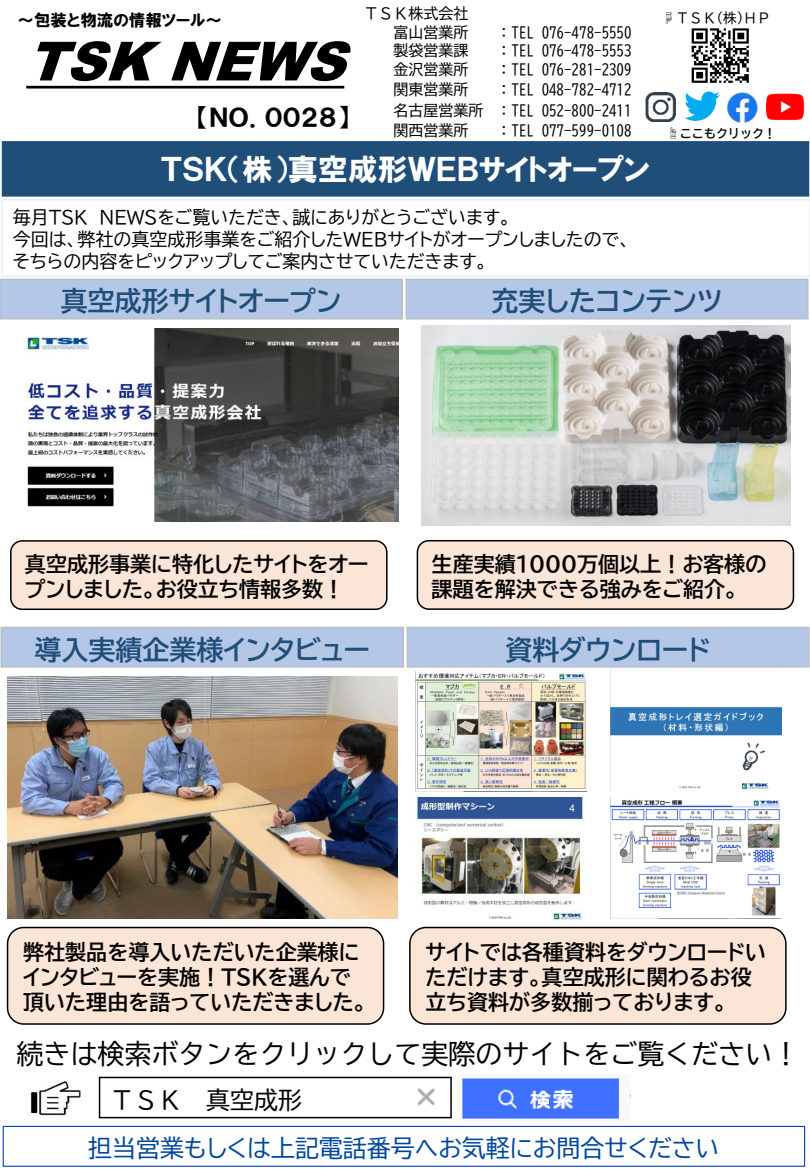
<style>
.page{position:relative;width:810px;height:1170px;background:#fff}
.page>*{position:absolute;margin:0;border:0;box-sizing:border-box;transform-origin:0 0}
.t1{font:italic 900 54px "Arial";color:#000}
.t2{font:30px "HGP Soei Kakugothic UB";color:#fff}
.t3{font:27px "BIZ UDP Gothic Bold";color:#1f4e79}
.t4{font:27px "BIZ UD Gothic";color:#000}
.t5{font:24px "BIZ UDP Gothic";color:#00479d}
.t6{font:24px "HGP Soei Kakugothic UB";color:#000}
.t7{font:24px "BIZ UD Gothic";color:#000}
.t8{font:21.15px "BIZ UDP Gothic Bold";color:#000}
.t9{font:21px/25.2px "BIZ UDP Gothic Bold";color:#000}
.t10{font:18px/21.6px "BIZ UDP Gothic";color:#000}
.t11{font:16.5px "HGP Soei Kakugothic UB";color:#000}
.t12{font:15px/18.6px "BIZ UD Gothic";letter-spacing:.005em;color:#000;text-align:justify}
.t13{font:13.5px "BIZ UD Gothic";color:#000}
.t14{font:12px "BIZ UD Gothic Bold";color:#000}
.s1{font-size:13.5px}
</style>
<div class="page">
<div style="left:1px;top:140px;width:809px;height:57px;background:#1f4e79"></div>
<hr style="left:0;top:140px;width:2px;height:58px;background:#fff">
<hr style="left:809px;top:140px;width:1px;height:58px;background:#fff">
<hr style="left:0;top:140px;width:810px;height:1px;background:#fff">
<img style="left:691px;top:28px;width:58px;height:55px">
<svg style="left:26px;top:86px;width:318px;height:3px"></svg>
<img style="left:684px;top:92px;width:36px;height:29px">
<img style="left:645px;top:92px;width:30px;height:30px">
<img style="left:766px;top:93px;width:39px;height:28px">
<img style="left:728px;top:93px;width:29px;height:30px">
<div style="left:3px;top:1126px;width:802px;height:41px;border:1px solid #0041c4"></div>
<div style="left:1px;top:199px;width:809px;height:78px;border:1px solid #deebf7"></div>
<div style="left:0;top:279px;width:402px;height:40px;background:#b4c7e7"></div>
<div style="left:0;top:279px;width:403px;height:41px;border:1px solid #bcbcbc"></div>
<div style="left:10px;top:540px;width:378px;height:70px;background:#fbe5d6;border:2px solid #000;border-radius:11px"></div>
<div style="left:406px;top:279px;width:402px;height:40px;background:#b4c7e7"></div>
<div style="left:406px;top:279px;width:403px;height:41px;border:1px solid #bcbcbc"></div>
<div style="left:1px;top:627px;width:402px;height:40px;background:#b4c7e7"></div>
<div style="left:1px;top:627px;width:403px;height:41px;border:1px solid #bcbcbc"></div>
<div style="left:407px;top:627px;width:402px;height:40px;background:#b4c7e7"></div>
<div style="left:407px;top:627px;width:403px;height:41px;border:1px solid #bcbcbc"></div>
<img style="left:30px;top:1081px;width:51px;height:35px">
<img style="left:462px;top:1078px;width:169px;height:41px">
<div style="left:99px;top:1077px;width:353px;height:41px;border:2px solid #000"></div>
<img style="left:417px;top:1088px;width:18px;height:18px">
<img style="left:24px;top:329px;width:374px;height:193px">
<img style="left:8px;top:677px;width:390px;height:241px">
<div style="left:7px;top:927px;width:377px;height:98px;background:#fbe5d6;border:2px solid #000;border-radius:16px"></div>
<div style="left:409px;top:927px;width:378px;height:98px;background:#fbe5d6;border:2px solid #000;border-radius:16px"></div>
<img style="left:422px;top:326px;width:368px;height:199px">
<div style="left:417px;top:540px;width:377px;height:70px;background:#fbe5d6;border:2px solid #000;border-radius:11px"></div>
<img style="left:611px;top:706px;width:170px;height:83px">
<img style="left:611px;top:800px;width:169px;height:116px">
<img style="left:416px;top:671px;width:171px;height:121px">
<img style="left:416px;top:797px;width:167px;height:123px">
<p class="t11" style="left:18px;top:12px;width:206px">～包装と物流の情報ツール～</p>
<h1 class="t1" style="left:26px;top:22px;width:344px">TSK NEWS</h1>
<p class="t6" style="left:198px;top:105px;width:153px">【ＮＯ．００２８】</p>
<p class="t12" style="left:394px;top:4px;width:76px;text-indent:-30px">ＴＳＫ株式会社富山営業所製袋営業課</p>
<p class="t12" style="left:497px;top:23px;width:137px;line-height:18px">：TEL 076-478-5550：TEL 076-478-5553</p>
<p class="t12" style="left:394px;top:60px;width:76px">金沢営業所</p>
<p class="t12" style="left:497px;top:60px;width:137px">：TEL 076-281-2309</p>
<p class="t12" style="left:394px;top:80px;width:76px">関東営業所</p>
<p class="t12" style="left:394px;top:80px;width:240px;line-height:20.2px;text-indent:103px">：TEL 048-782-4712名古屋営業所 ：TEL 052-800-2411関西営業所</p>
<p class="t12" style="left:497px;top:121px;width:137px">：TEL 077-599-0108</p>
<h2 class="t2" style="left:161px;top:154px;width:491px">ＴＳＫ（株）真空成形ＷＥＢサイトオープン</h2>
<p class="t13" style="left:662px;top:11px;width:110px">☟ＴＳＫ(株)ＨＰ</p>
<p class="t14" style="left:666px;top:127px;width:111px"><span class="s1">☝</span>ここもクリック！</p>
<p class="t10" style="left:13px;top:207px;width:619px">毎月ＴＳＫ ＮＥＷＳをご覧いただき、誠にありがとうございます。<br>今回は、弊社の真空成形事業をご紹介したWEBサイトがオープンしましたので、そちらの内容をピックアップしてご案内させていただきます。</p>
<p class="t3" style="left:61px;top:288px;width:282px">真空成形サイトオープン</p>
<p class="t3" style="left:492px;top:288px;width:232px">充実したコンテンツ</p>
<p class="t8" style="left:25px;top:553px;width:345px">真空成形事業に特化したサイトをオー</p>
<p class="t9" style="left:25px;top:576px;width:321px">プンしました。お役立ち情報多数！</p>
<p class="t9" style="left:432px;top:551px;width:336px">生産実績１０００万個以上！お客様の課題を解決できる強みをご紹介。</p>
<p class="t3" style="left:34px;top:636px;width:337px">導入実績企業様インタビュー</p>
<p class="t3" style="left:506px;top:636px;width:207px">資料ダウンロード</p>
<p class="t9" style="left:23px;top:939px;width:345px">弊社製品を導入いただいた企業様にインタビューを実施！TSKを選んで頂いた理由を語っていただきました。</p>
<p class="t9" style="left:425px;top:939px;width:342px">サイトでは各種資料をダウンロードいただけます。真空成形に関わるお役立ち資料が多数揃っております。</p>
<p class="t4" style="left:16px;top:1040px;width:784px">続きは検索ボタンをクリックして実際のサイトをご覧ください！</p>
<p class="t7" style="left:110px;top:1087px;width:193px">ＴＳＫ 真空成形</p>
<p class="t5" style="left:88px;top:1136px;width:633px">担当営業もしくは上記電話番号へお気軽にお問合せください</p>
</div>
